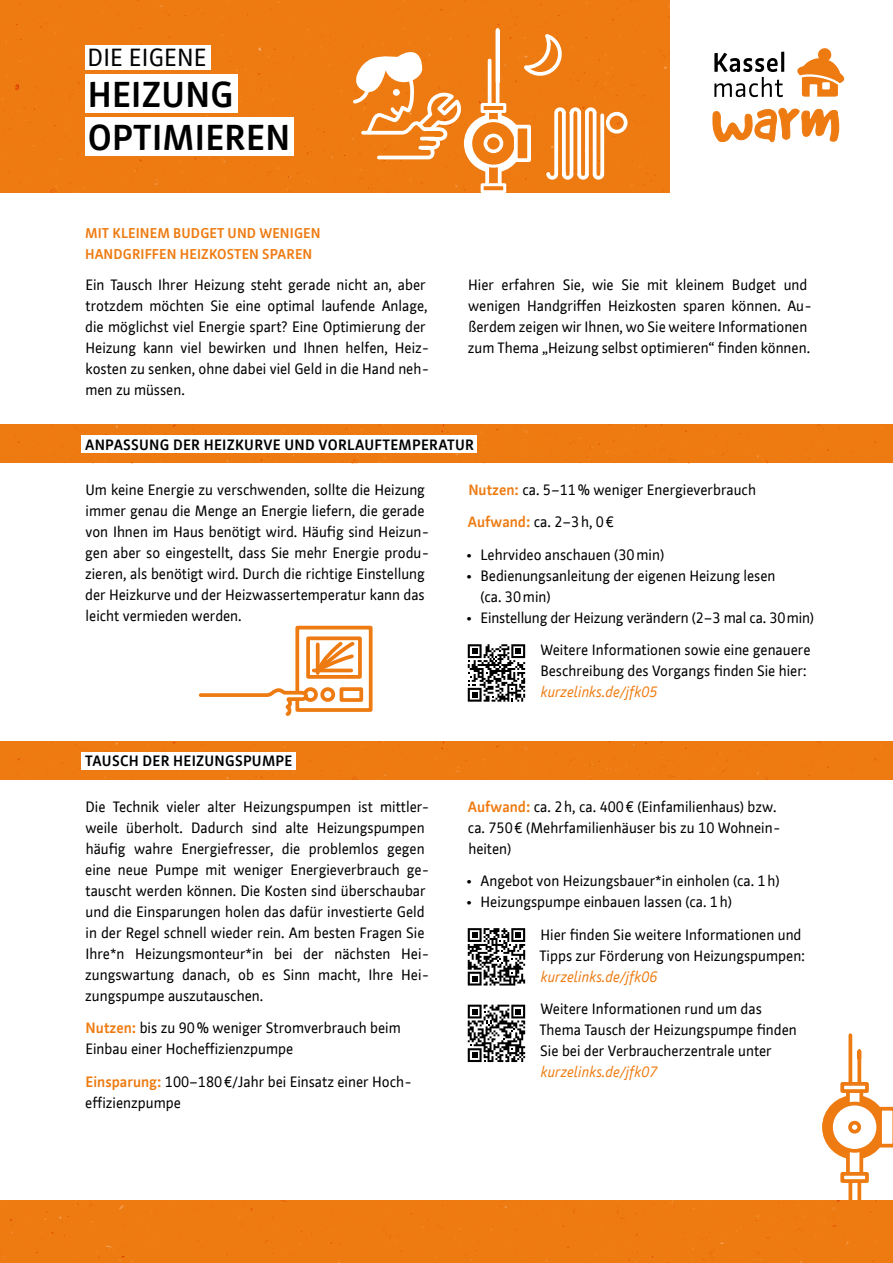
<style>
.page{position:relative;width:893px;height:1263px;background:#fff}
.page>*{position:absolute;margin:0;border:0;box-sizing:border-box;transform-origin:0 0}
.t1{font:700 34.2px "Kassel";letter-spacing:.01em;color:#000}
.t2{font:23.55px "Kassel";color:#000}
.t3{font:14.25px/21px "Kassel";color:#000}
.t4{font:700 14.25px "Kassel";letter-spacing:.02em;color:#000}
.t5{font:italic 14.25px "Kassel";color:#ee7b11}
.t6{font:700 13.5px/21px "Kassel";letter-spacing:.01em;color:#ee7b11}
.s1{font-weight:700;color:#ee7b11}
</style>
<div class="page">
<div style="left:0;top:742px;width:893px;height:38px;background:#ee7b11"></div>
<div style="left:0;top:425px;width:893px;height:38px;background:#ee7b11"></div>
<div style="left:0;top:0;width:670px;height:193px;background:#ee7b11"></div>
<svg style="left:713px;top:107px;width:126px;height:36px"></svg>
<svg style="left:714px;top:52px;width:70px;height:45px"></svg>
<svg style="left:797px;top:48px;width:48px;height:49px"></svg>
<div style="left:0;top:1200px;width:893px;height:63px;background:#ee7b11"></div>
<div style="left:85px;top:45px;width:126px;height:24px;background:#fff"></div>
<div style="left:85px;top:117px;width:208px;height:39px;background:#fff"></div>
<div style="left:85px;top:74px;width:152px;height:39px;background:#fff"></div>
<svg style="left:468px;top:1005px;width:57px;height:57px"></svg>
<svg style="left:468px;top:928px;width:57px;height:57px"></svg>
<svg style="left:520px;top:30px;width:48px;height:52px;background:#f09139"></svg>
<svg style="left:346px;top:42px;width:119px;height:119px"></svg>
<div style="left:466px;top:116px;width:55px;height:55px;background:#fff;border-radius:50%"></div>
<div style="left:464px;top:114px;width:59px;height:59px;border:4px solid #fff;border-radius:50%"></div>
<div style="left:485px;top:108px;width:17px;height:80px;background:#ee7b11;border:4px solid #fff"></div>
<div style="left:471px;top:121px;width:45px;height:45px;background:#ee7b11;border-radius:50%"></div>
<div style="left:469px;top:119px;width:49px;height:49px;border:3px solid #fff;border-radius:50%"></div>
<div style="left:484px;top:134px;width:19px;height:19px;border:4px solid #fff;border-radius:50%"></div>
<svg style="left:481px;top:103px;width:25px;height:10px"></svg>
<svg style="left:481px;top:183px;width:25px;height:10px"></svg>
<div style="left:514px;top:125px;width:17px;height:37px;background:#ee7b11;border:4px solid #fff"></div>
<svg style="left:494px;top:23px;width:7px;height:85px"></svg>
<hr style="left:488px;top:60px;width:3px;height:44px;background:#fff">
<div style="left:606px;top:112px;width:21px;height:22px;border:4px solid #fff;border-radius:50%"></div>
<svg style="left:545px;top:105px;width:61px;height:77px"></svg>
<div style="left:82px;top:435px;width:395px;height:17px;background:#fff"></div>
<div style="left:82px;top:752px;width:214px;height:17px;background:#fff"></div>
<svg style="left:468px;top:644px;width:57px;height:58px"></svg>
<div style="left:295px;top:626px;width:78px;height:86px;border:4px solid #ee7b11"></div>
<div style="left:303px;top:687px;width:15px;height:15px;border:4px solid #ee7b11;border-radius:50%"></div>
<div style="left:320px;top:687px;width:15px;height:15px;border:4px solid #ee7b11;border-radius:50%"></div>
<svg style="left:314px;top:641px;width:41px;height:32px"></svg>
<div style="left:306px;top:636px;width:56px;height:43px;border:4px solid #ee7b11"></div>
<div style="left:340px;top:687px;width:23px;height:15px;border:4px solid #ee7b11"></div>
<svg style="left:198px;top:686px;width:114px;height:30px"></svg>
<svg style="left:343px;top:1183px;width:520px;height:80px"></svg>
<hr style="left:848px;top:1182px;width:4px;height:48px;background:#ee7b11">
<div style="left:824px;top:1097px;width:61px;height:60px;background:#ee7b11;border-radius:50%"></div>
<div style="left:822px;top:1095px;width:65px;height:64px;border:4px solid #ee7b11;border-radius:50%"></div>
<div style="left:846px;top:1088px;width:17px;height:88px;background:#fff;border:4px solid #ee7b11"></div>
<div style="left:831px;top:1103px;width:47px;height:48px;background:#fff;border-radius:50%"></div>
<div style="left:829px;top:1102px;width:51px;height:51px;border:4px solid #ee7b11;border-radius:50%"></div>
<div style="left:848px;top:1121px;width:13px;height:12px;border:4px solid #ee7b11;border-radius:50%"></div>
<svg style="left:840px;top:1082px;width:29px;height:11px"></svg>
<svg style="left:840px;top:1172px;width:29px;height:11px"></svg>
<svg style="left:878px;top:1107px;width:15px;height:40px"></svg>
<svg style="left:856px;top:1049px;width:7px;height:38px"></svg>
<svg style="left:848px;top:1035px;width:4px;height:48px"></svg>
<h2 class="t2" style="left:88px;top:41px;width:27px">dieeige</h2>
<h2 class="t2" style="left:177px;top:41px;width:27px">ne</h2>
<h1 class="t1" style="left:88px;top:70px;width:147px">HEIZUNG</h1>
<h1 class="t1" style="left:88px;top:114px;width:204px">OPTIMIEREN</h1>
<p class="t6" style="left:85px;top:222px;width:237px">MIT KLEINEM BUDGET UND WENIGEN<br>HANDGRIFFEN HEIZKOSTEN SPAREN</p>
<p class="t3" style="left:85px;top:274px;width:346px">Ein Tausch Ihrer Heizung steht gerade nicht an, aber trotzdem möchten Sie eine optimal laufende Anlage, die möglichst viel Energie spart? Eine Optimierung der Heizung kann viel bewirken und Ihnen helfen, Heiz&shy;kosten zu senken, ohne dabei viel Geld in die Hand neh&shy;men zu müssen.</p>
<p class="t3" style="left:468px;top:274px;width:346px">Hier erfahren Sie, wie Sie mit kleinem Budget und wenigen Handgriffen Heizkosten sparen können. Au&shy;ßerdem zeigen wir Ihnen, wo Sie weitere Informationen zum Thema „Heizung selbst optimieren“ finden können.</p>
<p class="t4" style="left:85px;top:434px;width:390px">ANPASSUNG DER HEIZKURVE UND VORLAUFTEMPERATUR</p>
<p class="t3" style="left:85px;top:479px;width:346px">Um keine Energie zu verschwenden, sollte die Heizung immer genau die Menge an Energie liefern, die gerade von Ihnen im Haus benötigt wird. Häufig sind Heizun&shy;gen aber so eingestellt, dass Sie mehr Energie produ&shy;zieren, als benötigt wird. Durch die richtige Einstellung der Heizkurve und der Heizwassertemperatur kann das leicht vermieden werden.</p>
<p class="t4" style="left:85px;top:751px;width:209px">TAUSCH DER HEIZUNGSPUMPE</p>
<p class="t3" style="left:85px;top:796px;width:346px">Die Technik vieler alter Heizungspumpen ist mittler&shy;weile überholt. Dadurch sind alte Heizungspumpen häufig wahre Energiefresser, die problemlos gegen eine neue Pumpe mit weniger Energieverbrauch ge&shy;tauscht werden können. Die Kosten sind überschaubar und die Einsparungen holen das dafür investierte Geld in der Regel schnell wieder rein. Am besten Fragen Sie Ihre*n Heizungsmonteur*in bei der nächsten Hei&shy;zungswartung danach, ob es Sinn macht, Ihre Hei&shy;zungspumpe auszutauschen.</p>
<p class="t3" style="left:85px;top:1017px;width:317px"><span class="s1">NUTZEN:</span> bis zu 90% weniger Stromverbrauch beim<br>Einbau einer Hocheffizienzpumpe</p>
<p class="t3" style="left:85px;top:1071px;width:329px"><span class="s1">EINSPARUNG:</span> 100–180€/Jahr bei Einsatz einer Hoch&shy;effizienzpumpe</p>
<p class="t3" style="left:468px;top:479px;width:289px"><span class="s1">NUTZEN:</span> ca. 5–11% weniger Energieverbrauch</p>
<p class="t3" style="left:468px;top:511px;width:148px"><span class="s1">AUFWAND:</span> ca. 2–3h, 0€</p>
<p class="t3" style="left:465px;top:544px;width:201px">• Lehrvideo anschauen (30min)</p>
<p class="t3" style="left:480px;top:565px;width:296px;text-indent:-15px">• Bedienungsanleitung der eigenen Heizung lesen (ca. 30min)</p>
<p class="t3" style="left:465px;top:607px;width:350px">• Einstellung der Heizung verändern (2–3 mal ca. 30min)</p>
<p class="t3" style="left:540px;top:639px;width:272px">Weitere Informationen sowie eine genauere<br>Beschreibung des Vorgangs finden Sie hier:</p>
<p class="t5" style="left:541px;top:682px;width:118px">kurzelinks.de/jfk05</p>
<p class="t3" style="left:468px;top:796px;width:314px"><span class="s1">AUFWAND:</span> ca. 2h, ca. 400€ (Einfamilienhaus) bzw. ca. 750€ (Mehrfamilienhäuser bis zu 10 Wohnein&shy;heiten)</p>
<p class="t3" style="left:465px;top:870px;width:316px">• Angebot von Heizungsbauer*in einholen (ca. 1h)</p>
<p class="t3" style="left:465px;top:891px;width:268px">• Heizungspumpe einbauen lassen (ca. 1h)</p>
<p class="t3" style="left:539px;top:924px;width:267px">Hier finden Sie weitere Informationen und<br>Tipps zur Förderung von Heizungspumpen:</p>
<p class="t5" style="left:541px;top:967px;width:118px">kurzelinks.de/jfk06</p>
<p class="t3" style="left:539px;top:998px;width:259px">Weitere Informationen rund um das<br>Thema Tausch der Heizungspumpe finden<br>Sie bei der Verbraucherzentrale unter</p>
<p class="t5" style="left:541px;top:1062px;width:118px">kurzelinks.de/jfk07</p>
</div>
